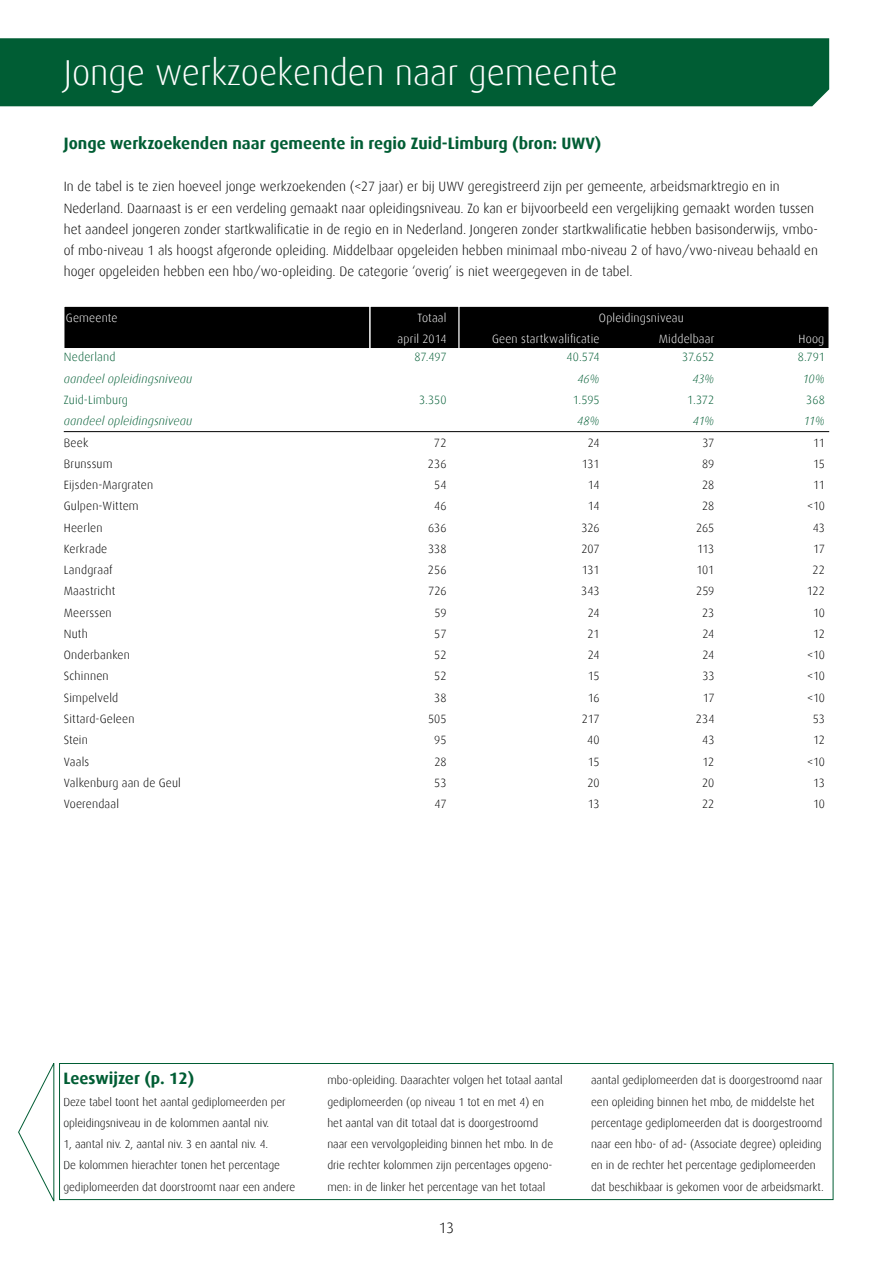
<style>
.page{position:relative;width:893px;height:1263px;background:#fff}
.page>*{position:absolute;margin:0;border:0;box-sizing:border-box;transform-origin:0 0}
.t1{font:300 36px "Dax";color:#fff}
.t2{font:700 16.5px "Dax";color:#005d34}
.t3{font:300 15px "Dax";color:#000}
.t4{font:300 13.5px/21.3px "Dax";color:#000}
.t5{font:300 12px "Dax";letter-spacing:.01em;color:#000}
.t6{font:300 12px "Dax";letter-spacing:.015em;color:#fff}
.t7{font:italic 300 12px "Dax";letter-spacing:.015em;color:#005d34}
.t8{font:300 12px "Dax";letter-spacing:.01em;color:#005d34}
.t9{font:300 11.55px/21.3px "Dax";letter-spacing:-.005em;color:#000}
</style>
<div class="page">
<div style="left:0;top:38px;width:829px;height:68px;background:#005d34"></div>
<div style="left:64px;top:306px;width:306px;height:42px;background:#000"></div>
<div style="left:64px;top:306px;width:306px;height:43px;border:1px solid #fff"></div>
<div style="left:370px;top:306px;width:89px;height:42px;background:#000"></div>
<div style="left:370px;top:306px;width:89px;height:43px;border:1px solid #fff"></div>
<div style="left:459px;top:306px;width:370px;height:42px;background:#000"></div>
<div style="left:459px;top:306px;width:370px;height:43px;border:1px solid #fff"></div>
<div style="left:59px;top:1063px;width:774px;height:137px;border:1px solid #005d34"></div>
<hr style="left:64px;top:431px;width:765px;height:1px;background:#000">
<svg style="left:18px;top:1063px;width:37px;height:139px"></svg>
<h1 class="t1" style="left:64px;top:53px;width:555px">Jonge werkzoekenden naar gemeente</h1>
<h2 class="t2" style="left:64px;top:134px;width:539px">Jonge werkzoekenden naar gemeente in regio Zuid-Limburg (bron: UWV)</h2>
<p class="t4" style="left:64px;top:176px;width:756px">In de tabel is te zien hoeveel jonge werkzoekenden (&lt;27 jaar) er bij UWV geregistreerd zijn per gemeente, arbeidsmarktregio en in Nederland. Daarnaast is er een verdeling gemaakt naar opleidingsniveau. Zo kan er bijvoorbeeld een vergelijking gemaakt worden tussen het aandeel jongeren zonder startkwalificatie in de regio en in Nederland. Jongeren zonder startkwalificatie hebben basisonderwijs, vmbo&shy;of mbo-niveau 1 als hoogst afgeronde opleiding. Middelbaar opgeleiden hebben minimaal mbo-niveau 2 of havo/vwo-niveau behaald en hoger opgeleiden hebben een hbo/wo-opleiding. De categorie ‘overig’ is niet weergegeven in de tabel.</p>
<p class="t6" style="left:66px;top:311px;width:53px">Gemeente</p>
<p class="t6" style="left:418px;top:311px;width:30px">Totaal</p>
<p class="t6" style="left:599px;top:311px;width:86px">Opleidingsniveau</p>
<p class="t6" style="left:398px;top:332px;width:50px">april 2014</p>
<p class="t6" style="left:492px;top:332px;width:109px">Geen startkwalificatie</p>
<p class="t6" style="left:659px;top:332px;width:57px">Middelbaar</p>
<p class="t6" style="left:798px;top:332px;width:27px">Hoog</p>
<p class="t8" style="left:64px;top:351px;width:53px">Nederland</p>
<p class="t8" style="left:414px;top:351px;width:33px">87.497</p>
<p class="t8" style="left:567px;top:351px;width:34px">40.574</p>
<p class="t8" style="left:682px;top:351px;width:34px">37.652</p>
<p class="t8" style="left:798px;top:351px;width:29px">8.791</p>
<p class="t7" style="left:64px;top:372px;width:130px">aandeel opleidingsniveau</p>
<p class="t7" style="left:577px;top:372px;width:24px">46%</p>
<p class="t7" style="left:692px;top:372px;width:23px">43%</p>
<p class="t7" style="left:803px;top:372px;width:24px">10%</p>
<p class="t8" style="left:64px;top:393px;width:66px">Zuid-Limburg</p>
<p class="t8" style="left:419px;top:393px;width:29px">3.350</p>
<p class="t8" style="left:573px;top:393px;width:28px">1.595</p>
<p class="t8" style="left:687px;top:393px;width:29px">1.372</p>
<p class="t8" style="left:806px;top:393px;width:20px">368</p>
<p class="t7" style="left:64px;top:414px;width:130px">aandeel opleidingsniveau</p>
<p class="t7" style="left:577px;top:414px;width:24px">48%</p>
<p class="t7" style="left:693px;top:414px;width:23px">41%</p>
<p class="t7" style="left:804px;top:414px;width:23px">11%</p>
<p class="t5" style="left:64px;top:436px;width:26px">Beek</p>
<p class="t5" style="left:434px;top:436px;width:14px">72</p>
<p class="t5" style="left:588px;top:436px;width:13px">24</p>
<p class="t5" style="left:702px;top:436px;width:13px">37</p>
<p class="t5" style="left:813px;top:436px;width:13px">11</p>
<p class="t5" style="left:64px;top:457px;width:50px">Brunssum</p>
<p class="t5" style="left:428px;top:457px;width:20px">236</p>
<p class="t5" style="left:582px;top:457px;width:19px">131</p>
<p class="t5" style="left:702px;top:457px;width:14px">89</p>
<p class="t5" style="left:813px;top:457px;width:13px">15</p>
<p class="t5" style="left:64px;top:478px;width:91px">Eijsden-Margraten</p>
<p class="t5" style="left:434px;top:478px;width:14px">54</p>
<p class="t5" style="left:588px;top:478px;width:13px">14</p>
<p class="t5" style="left:702px;top:478px;width:14px">28</p>
<p class="t5" style="left:813px;top:478px;width:13px">11</p>
<p class="t5" style="left:64px;top:500px;width:76px">Gulpen-Wittem</p>
<p class="t5" style="left:434px;top:500px;width:14px">46</p>
<p class="t5" style="left:588px;top:500px;width:13px">14</p>
<p class="t5" style="left:702px;top:500px;width:14px">28</p>
<p class="t5" style="left:807px;top:500px;width:19px">&lt;10</p>
<p class="t5" style="left:64px;top:521px;width:40px">Heerlen</p>
<p class="t5" style="left:428px;top:521px;width:20px">636</p>
<p class="t5" style="left:582px;top:521px;width:19px">326</p>
<p class="t5" style="left:696px;top:521px;width:20px">265</p>
<p class="t5" style="left:813px;top:521px;width:14px">43</p>
<p class="t5" style="left:64px;top:542px;width:45px">Kerkrade</p>
<p class="t5" style="left:428px;top:542px;width:20px">338</p>
<p class="t5" style="left:581px;top:542px;width:20px">207</p>
<p class="t5" style="left:697px;top:542px;width:19px">113</p>
<p class="t5" style="left:813px;top:542px;width:13px">17</p>
<p class="t5" style="left:64px;top:563px;width:50px">Landgraaf</p>
<p class="t5" style="left:428px;top:563px;width:20px">256</p>
<p class="t5" style="left:582px;top:563px;width:19px">131</p>
<p class="t5" style="left:696px;top:563px;width:19px">101</p>
<p class="t5" style="left:812px;top:563px;width:14px">22</p>
<p class="t5" style="left:64px;top:585px;width:53px">Maastricht</p>
<p class="t5" style="left:428px;top:585px;width:20px">726</p>
<p class="t5" style="left:581px;top:585px;width:20px">343</p>
<p class="t5" style="left:696px;top:585px;width:20px">259</p>
<p class="t5" style="left:807px;top:585px;width:20px">122</p>
<p class="t5" style="left:64px;top:606px;width:49px">Meerssen</p>
<p class="t5" style="left:434px;top:606px;width:14px">59</p>
<p class="t5" style="left:588px;top:606px;width:13px">24</p>
<p class="t5" style="left:702px;top:606px;width:14px">23</p>
<p class="t5" style="left:813px;top:606px;width:13px">10</p>
<p class="t5" style="left:64px;top:627px;width:26px">Nuth</p>
<p class="t5" style="left:434px;top:627px;width:14px">57</p>
<p class="t5" style="left:587px;top:627px;width:14px">21</p>
<p class="t5" style="left:703px;top:627px;width:13px">24</p>
<p class="t5" style="left:813px;top:627px;width:13px">12</p>
<p class="t5" style="left:64px;top:648px;width:68px">Onderbanken</p>
<p class="t5" style="left:434px;top:648px;width:14px">52</p>
<p class="t5" style="left:588px;top:648px;width:13px">24</p>
<p class="t5" style="left:703px;top:648px;width:13px">24</p>
<p class="t5" style="left:807px;top:648px;width:19px">&lt;10</p>
<p class="t5" style="left:64px;top:670px;width:46px">Schinnen</p>
<p class="t5" style="left:434px;top:670px;width:14px">52</p>
<p class="t5" style="left:588px;top:670px;width:13px">15</p>
<p class="t5" style="left:702px;top:670px;width:14px">33</p>
<p class="t5" style="left:807px;top:670px;width:19px">&lt;10</p>
<p class="t5" style="left:64px;top:691px;width:56px">Simpelveld</p>
<p class="t5" style="left:434px;top:691px;width:14px">38</p>
<p class="t5" style="left:588px;top:691px;width:13px">16</p>
<p class="t5" style="left:703px;top:691px;width:13px">17</p>
<p class="t5" style="left:807px;top:691px;width:19px">&lt;10</p>
<p class="t5" style="left:64px;top:712px;width:72px">Sittard-Geleen</p>
<p class="t5" style="left:428px;top:712px;width:20px">505</p>
<p class="t5" style="left:582px;top:712px;width:19px">217</p>
<p class="t5" style="left:696px;top:712px;width:20px">234</p>
<p class="t5" style="left:813px;top:712px;width:14px">53</p>
<p class="t5" style="left:64px;top:733px;width:26px">Stein</p>
<p class="t5" style="left:434px;top:733px;width:14px">95</p>
<p class="t5" style="left:587px;top:733px;width:14px">40</p>
<p class="t5" style="left:702px;top:733px;width:14px">43</p>
<p class="t5" style="left:813px;top:733px;width:13px">12</p>
<p class="t5" style="left:64px;top:755px;width:27px">Vaals</p>
<p class="t5" style="left:434px;top:755px;width:14px">28</p>
<p class="t5" style="left:588px;top:755px;width:13px">15</p>
<p class="t5" style="left:702px;top:755px;width:13px">12</p>
<p class="t5" style="left:807px;top:755px;width:19px">&lt;10</p>
<p class="t5" style="left:64px;top:776px;width:119px">Valkenburg aan de Geul</p>
<p class="t5" style="left:434px;top:776px;width:14px">53</p>
<p class="t5" style="left:587px;top:776px;width:14px">20</p>
<p class="t5" style="left:702px;top:776px;width:14px">20</p>
<p class="t5" style="left:813px;top:776px;width:13px">13</p>
<p class="t5" style="left:64px;top:797px;width:57px">Voerendaal</p>
<p class="t5" style="left:434px;top:797px;width:14px">47</p>
<p class="t5" style="left:588px;top:797px;width:13px">13</p>
<p class="t5" style="left:702px;top:797px;width:14px">22</p>
<p class="t5" style="left:813px;top:797px;width:13px">10</p>
<h2 class="t2" style="left:63px;top:1069px;width:132px">Leeswijzer (p. 12)</h2>
<p class="t9" style="left:63px;top:1091px;width:233px">Deze tabel toont het aantal gediplomeerden per opleidingsniveau in de kolommen aantal niv.<br>1, aantal niv. 2, aantal niv. 3 en aantal niv. 4.<br>De kolommen hierachter tonen het percentage gediplomeerden dat doorstroomt naar een andere</p>
<p class="t9" style="left:327px;top:1070px;width:237px">mbo-opleiding. Daarachter volgen het totaal aantal gediplomeerden (op niveau 1 tot en met 4) en<br>het aantal van dit totaal dat is doorgestroomd<br>naar een vervolgopleiding binnen het mbo. In de drie rechter kolommen zijn percentages opgeno&shy;men: in de linker het percentage van het totaal</p>
<p class="t9" style="left:591px;top:1070px;width:234px">aantal gediplomeerden dat is doorgestroomd naar een opleiding binnen het mbo, de middelste het percentage gediplomeerden dat is doorgestroomd naar een hbo- of ad- (Associate degree) opleiding en in de rechter het percentage gediplomeerden dat beschikbaar is gekomen voor de arbeidsmarkt.</p>
<p class="t3" style="left:439px;top:1220px;width:17px">13</p>
</div>
